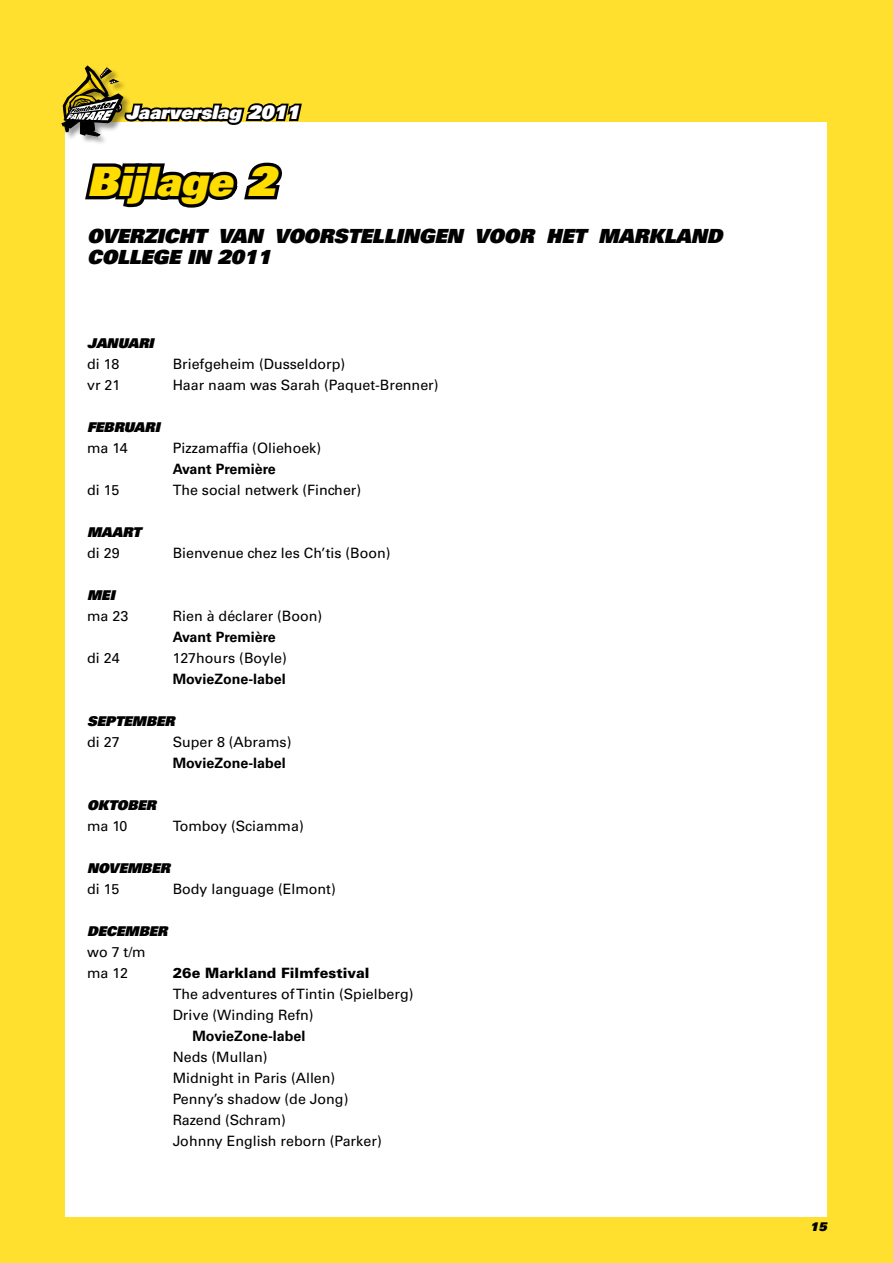
<style>
.page{position:relative;width:893px;height:1263px;background:#ffe02e}
.page>*{position:absolute;margin:0;border:0;box-sizing:border-box;transform-origin:0 0}
.t1{font:40.5px "Univers LT Std X Black Obl";color:#fd0}
.t2{font:19.5px "Univers LT Std X Black Obl";letter-spacing:-.01em;color:#000}
.t3{font:18.6px "Univers LT Std X Black Obl";color:#fff}
.t4{font:14.25px/21px "Univers LT Std";color:#000}
.t5{font:700 14.25px "Univers LT Std";color:#000}
.t6{font:900 14.25px "Univers LT Std";color:#000}
.t7{font:13.5px "Univers LT Std X Black Obl";letter-spacing:-.01em;color:#000}
.t8{font:12px "Univers LT Std X Black Obl";color:#000}
</style>
<div class="page">
<div style="left:66px;top:122px;width:761px;height:1094px;background:#fff"></div>
<div style="left:62px;top:66px;width:70px;height:79px;background:#000;opacity:.39"></div>
<svg style="left:62px;top:66px;width:240px;height:73px"></svg>
<svg style="left:85px;top:162px;width:197px;height:46px"></svg>
<h3 class="t3" style="left:126px;top:100px;width:176px">JAARVERSLAG 2011</h3>
<h1 class="t1" style="left:87px;top:155px;width:190px">BIJLAGE 2</h1>
<h2 class="t2" style="left:87px;top:223px;width:71px">OVERZICHT</h2>
<h2 class="t2" style="left:218px;top:223px;width:16px">VAN</h2>
<h2 class="t2" style="left:274px;top:223px;width:16px">VOO</h2>
<h2 class="t2" style="left:319px;top:223px;width:91px">RSTELLING</h2>
<h2 class="t2" style="left:434px;top:223px;width:56px">EN VOO</h2>
<h2 class="t2" style="left:519px;top:223px;width:174px">R HET MA RKLAND</h2>
<h2 class="t2" style="left:87px;top:244px;width:186px">COLLEGE IN 2011</h2>
<p class="t7" style="left:87px;top:334px;width:12px">JANUA</p>
<p class="t7" style="left:138px;top:334px;width:16px">RI</p>
<p class="t4" style="left:87px;top:354px;width:34px">di 18</p>
<p class="t4" style="left:173px;top:354px;width:174px">Briefgeheim (Dusseldorp)</p>
<p class="t4" style="left:87px;top:375px;width:35px">vr 21</p>
<p class="t4" style="left:173px;top:375px;width:267px">Haar naam was Sarah (Paquet-Brenner)</p>
<p class="t7" style="left:87px;top:418px;width:73px">FEBRUA RI</p>
<p class="t4" style="left:87px;top:438px;width:42px">ma 14</p>
<p class="t4" style="left:173px;top:438px;width:150px">Pizzamaffia (Oliehoek)</p>
<p class="t5" style="left:173px;top:461px;width:105px">Avant Première</p>
<p class="t4" style="left:87px;top:480px;width:34px">di 15</p>
<p class="t4" style="left:173px;top:480px;width:190px">The social netwerk (Fincher)</p>
<p class="t7" style="left:87px;top:523px;width:13px">MAA</p>
<p class="t7" style="left:123px;top:523px;width:17px">RT</p>
<p class="t4" style="left:87px;top:543px;width:34px">di 29</p>
<p class="t4" style="left:173px;top:543px;width:219px">Bienvenue chez les Ch’tis (Boon)</p>
<p class="t7" style="left:87px;top:586px;width:28px">MEI</p>
<p class="t4" style="left:87px;top:606px;width:43px">ma 23</p>
<p class="t4" style="left:173px;top:606px;width:151px">Rien à déclarer (Boon)</p>
<p class="t5" style="left:173px;top:629px;width:105px">Avant Première</p>
<p class="t4" style="left:87px;top:648px;width:34px">di 24</p>
<p class="t4" style="left:173px;top:648px;width:116px">127hours (Boyle)</p>
<p class="t5" style="left:173px;top:671px;width:114px">MovieZone-label</p>
<p class="t7" style="left:87px;top:712px;width:89px">SEPTEMBER</p>
<p class="t4" style="left:87px;top:732px;width:34px">di 27</p>
<p class="t4" style="left:173px;top:732px;width:120px">Super 8 (Abrams)</p>
<p class="t5" style="left:173px;top:755px;width:114px">MovieZone-label</p>
<p class="t7" style="left:87px;top:796px;width:12px">OKTOB</p>
<p class="t7" style="left:137px;top:796px;width:20px">ER</p>
<p class="t4" style="left:87px;top:816px;width:42px">ma 10</p>
<p class="t4" style="left:173px;top:816px;width:133px">Tomboy (Sciamma)</p>
<p class="t7" style="left:87px;top:859px;width:13px">NOV</p>
<p class="t7" style="left:119px;top:859px;width:53px">EMB ER</p>
<p class="t4" style="left:87px;top:879px;width:34px">di 15</p>
<p class="t4" style="left:173px;top:879px;width:165px">Body language (Elmont)</p>
<p class="t7" style="left:87px;top:922px;width:82px">DECEMBER</p>
<p class="t4" style="left:87px;top:942px;width:60px">wo 7 t/m ma 12</p>
<p class="t6" style="left:173px;top:964px;width:198px">26e Markland Filmfestival</p>
<p class="t4" style="left:173px;top:984px;width:242px">The adventures of Tintin (Spielberg)<br>Drive (Winding Refn)</p>
<p class="t5" style="left:192px;top:1028px;width:114px">MovieZone-label</p>
<p class="t4" style="left:173px;top:1047px;width:211px">Neds (Mullan)<br>Midnight in Paris (Allen)<br>Penny’s shadow (de Jong)<br>Razend (Schram)<br>Johnny English reborn (Parker)</p>
<p class="t8" style="left:810px;top:1218px;width:18px">15</p>
</div>
